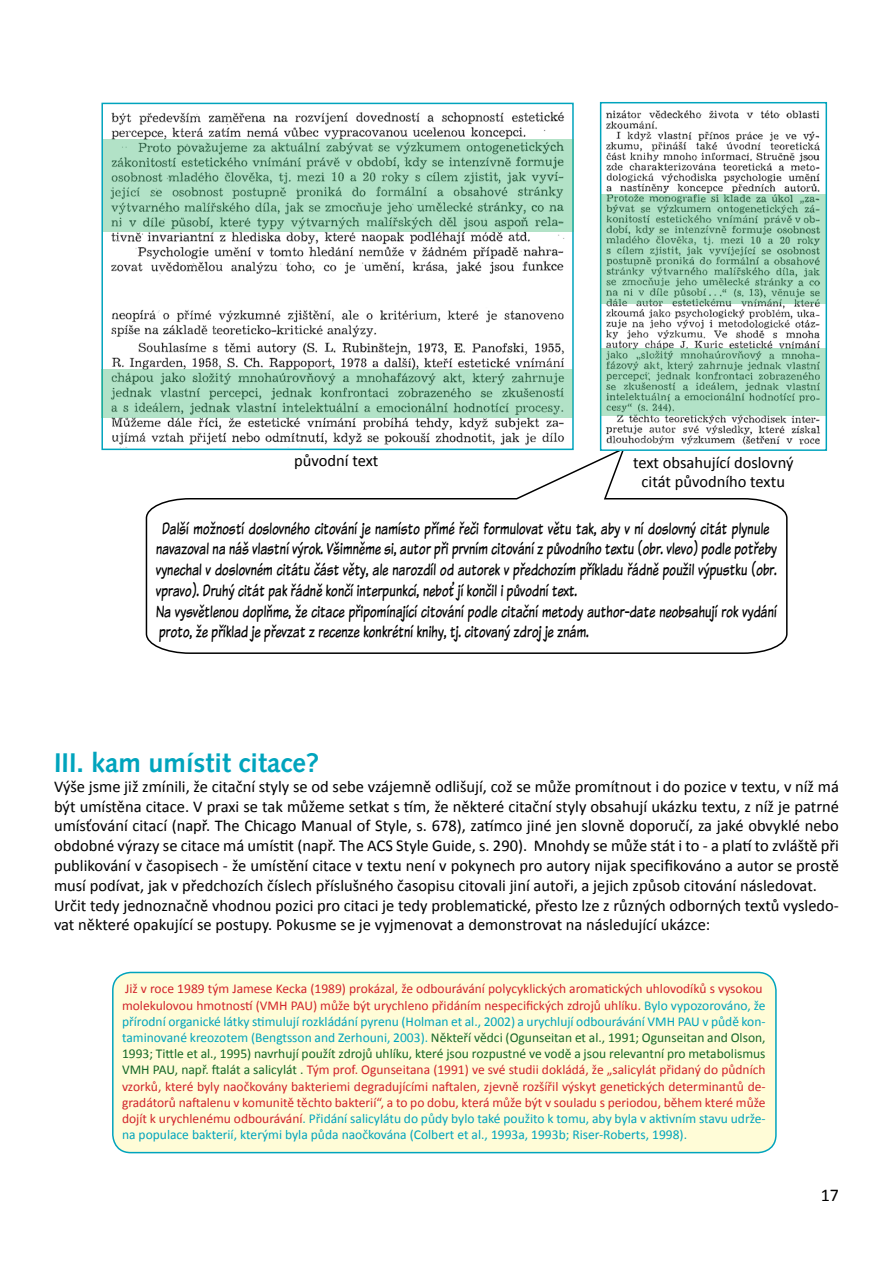
<style>
.page{position:relative;width:893px;height:1263px;background:#fff}
.page>*{position:absolute;margin:0;border:0;box-sizing:border-box;transform-origin:0 0}
.t1{font:700 27px "Syntax LTCE";color:#00a4bd}
.t2{font:18px "Calibri";color:#000}
.t3{font:17.25px/20.7px "Komika Text Tight";color:#000}
.t4{font:16.5px/19.8px "Calibri";color:#000}
.t5{font:13.5px/16.2px "Calibri";color:#d2232a}
.s1{color:#00a4bd}
.s2{color:#166827}
</style>
<div class="page">
<svg style="left:145px;top:446px;width:643px;height:208px"></svg>
<img style="left:603px;top:110px;width:221px;height:338px">
<div style="left:600px;top:102px;width:227px;height:349px;border:2px solid #00a4bd"></div>
<img style="left:104px;top:111px;width:467px;height:336px">
<div style="left:101px;top:103px;width:473px;height:347px;border:2px solid #00a4bd"></div>
<svg style="left:600px;top:194px;width:225px;height:109px;background:#9accb1"></svg>
<svg style="left:102px;top:369px;width:471px;height:48px;background:#9eceb3"></svg>
<svg style="left:103px;top:140px;width:471px;height:92px;background:#9dceb3"></svg>
<svg style="left:600px;top:348px;width:226px;height:67px;background:#9dceb3"></svg>
<div style="left:113px;top:972px;width:663px;height:180px;background:#fffcd7;border-radius:18px"></div>
<div style="left:112px;top:972px;width:665px;height:181px;border:2px solid #00a4bd;border-radius:18px"></div>
<p class="t4" style="left:294px;top:451px;width:86px">původní text</p>
<p class="t4" style="left:633px;top:452px;width:162px;text-align:center">text obsahující doslovný citát původního textu</p>
<p class="t3" style="left:156px;top:517px;width:623px;text-indent:6px">Další možností doslovného citování je namísto přímé řeči formulovat větu tak, aby v ní doslovný citát plynule navazoval na náš vlastní výrok. Všimněme si, autor při prvním citování z původního textu (obr. vlevo) podle potřeby vynechal v doslovném citátu část věty, ale narozdíl od autorek v předchozím příkladu řádně použil výpustku (obr. vpravo). Druhý citát pak řádně končí interpunkcí, neboť jí končil i původní text.<br>Na vysvětlenou doplňme, že citace připomínající citování podle citační metody author-date neobsahují rok vydání proto, že příklad je převzat z recenze konkrétní knihy, tj. citovaný zdroj je znám.</p>
<h1 class="t1" style="left:54px;top:747px;width:267px">III. kam umístit citace?</h1>
<p class="t4" style="left:54px;top:776px;width:786px">Výše jsme již zmínili, že citační styly se od sebe vzájemně odlišují, což se může promítnout i do pozice v textu, v níž má být umístěna citace. V praxi se tak můžeme setkat s tím, že některé citační styly obsahují ukázku textu, z níž je patrné umísťování citací (např. The Chicago Manual of Style, s. 678), zatímco jiné jen slovně doporučí, za jaké obvyklé nebo obdobné výrazy se citace má umístit (např. The ACS Style Guide, s. 290). Mnohdy se může stát i to - a platí to zvláště při publikování v časopisech - že umístění citace v textu není v pokynech pro autory nijak specifikováno a autor se prostě musí podívat, jak v předchozích číslech příslušného časopisu citovali jiní autoři, a jejich způsob citování následovat.<br>Určit tedy jednoznačně vhodnou pozici pro citaci je tedy problematické, přesto lze z různých odborných textů vysledo&shy;vat některé opakující se postupy. Pokusme se je vyjmenovat a demonstrovat na následující ukázce:</p>
<p class="t5" style="left:122px;top:981px;width:645px">Již v roce 1989 tým Jamese Kecka (1989) prokázal, že odbourávání polycyklických aromatických uhlovodíků s vysokou molekulovou hmotností (VMH PAU) může být urychleno přidáním nespecifických zdrojů uhlíku. <span class="s1">Bylo vypozorováno, že přírodní organické látky stimulují rozkládání pyrenu (Holman et al., 2002) a urychlují odbourávání VMH PAU v půdě kon&shy;taminované kreozotem (Bengtsson and Zerhouni, 2003).</span> <span class="s2">Někteří vědci (Ogunseitan et al., 1991; Ogunseitan and Olson, 1993; Tittle et al., 1995) navrhují použít zdrojů uhlíku, které jsou rozpustné ve vodě a jsou relevantní pro metabolismus VMH PAU, např. ftalát a salicylát .</span> Tým prof. Ogunseitana (1991) ve své studii dokládá, že „salicylát přidaný do půdních vzorků, které byly naočkovány bakteriemi degradujícími naftalen, zjevně rozšířil výskyt genetických determinantů de&shy;gradátorů naftalenu v komunitě těchto bakterií“, a to po dobu, která může být v souladu s periodou, během které může dojít k urychlenému odbourávání<span class="s1">. Přidání salicylátu do půdy bylo také použito k tomu, aby byla v aktivním stavu udrže&shy;na populace bakterií, kterými byla půda naočkována (Colbert et al., 1993a, 1993b; Riser-Roberts, 1998).</span></p>
<h2 class="t2" style="left:821px;top:1183px;width:20px">17</h2>
</div>
